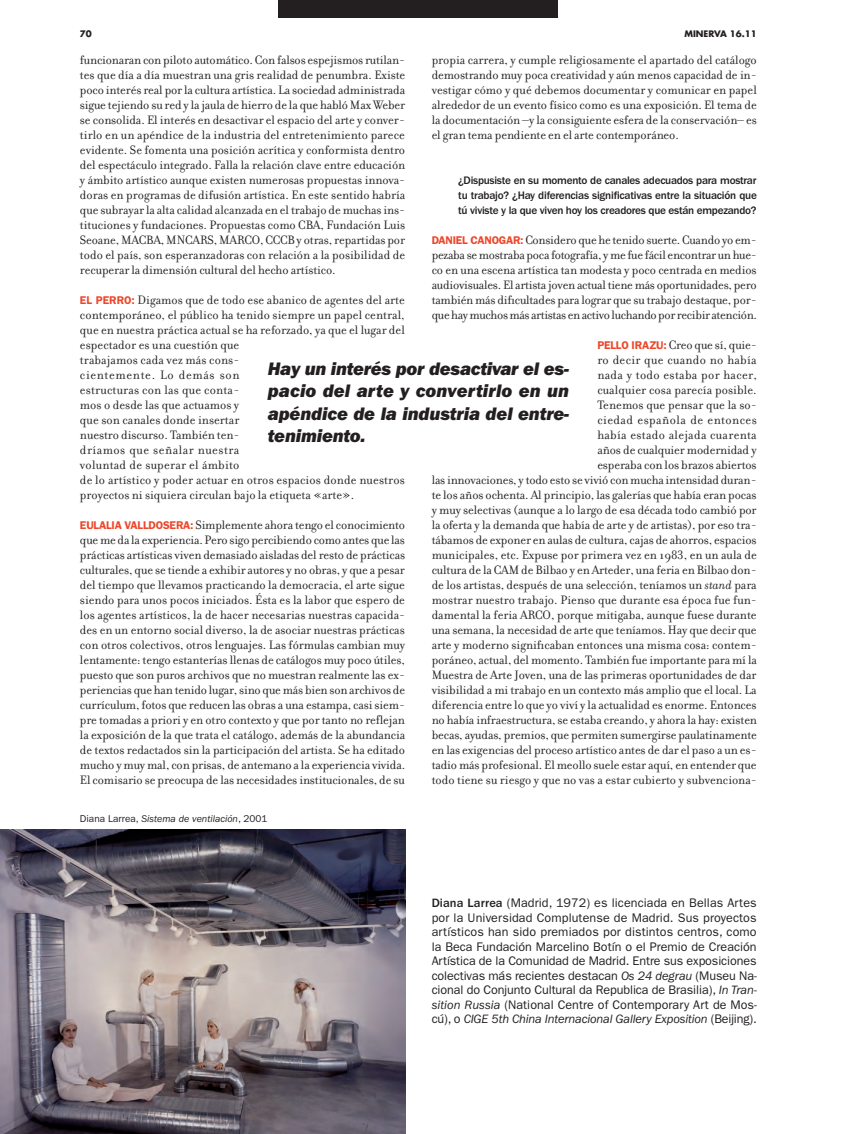
<style>
.page{position:relative;width:850px;height:1134px;background:#fff}
.page>*{position:absolute;margin:0;border:0;box-sizing:border-box;transform-origin:0 0}
.t1{font:18.75px/22.5px "ITC Franklin Gothic Std Hvy It";letter-spacing:-.01em;color:#231f20;text-align:justify}
.t2{font:13.12px/15px "Filosofia";letter-spacing:-.01em;color:#231f20;text-align:justify}
.t3{font:12.5px/14.5px "ITC Franklin Gothic Std";letter-spacing:.005em;color:#231f20;text-align:justify}
.t4{font:500 11.25px/15px "ITC Franklin Gothic Std";letter-spacing:-.025em;color:#231f20;text-align:justify}
.t5{font:italic 10px "ITC Franklin Gothic Std";color:#231f20}
.t6{font:700 8.75px "Futura";color:#231f20}
.s1{font-family:"ITC Franklin Gothic Std";font-weight:600;font-size:11.25px;color:#ed472b}
.s2{font-style:italic}
.s3{font-style:normal}
.s4{font-weight:500}
</style>
<div class="page">
<div style="left:278px;top:0;width:280px;height:18px;background:#231f20"></div>
<img style="left:0;top:829px;width:405px;height:305px">
<p class="t6" style="left:80px;top:28px;width:13px">70</p>
<p class="t6" style="left:685px;top:28px;width:74px">MINERVA 16.11</p>
<p class="t2" style="left:80px;top:53px;width:327px">funcionaran con piloto automático. Con falsos espejismos rutilan&shy;tes que día a día muestran una gris realidad de penumbra. Existe poco interés real por la cultura artística. La sociedad administrada sigue tejiendo su red y la jaula de hierro de la que habló Max Weber se consolida. El interés en desactivar el espacio del arte y conver&shy;tirlo en un apéndice de la industria del entretenimiento parece evidente. Se fomenta una posición acrítica y conformista dentro del espectáculo integrado. Falla la relación clave entre educación y ámbito artístico aunque existen numerosas propuestas innova&shy;doras en programas de difusión artística. En este sentido habría que subrayar la alta calidad alcanzada en el trabajo de muchas ins&shy;tituciones y fundaciones. Propuestas como CBA, Fundación Luis Seoane, MACBA, MNCARS, MARCO, CCCB y otras, repartidas por todo el país, son esperanzadoras con relación a la posibilidad de recuperar la dimensión cultural del hecho artístico.</p>
<p class="t2" style="left:80px;top:293px;width:326px;text-align:left"><span class="s1">EL PERRO:</span> Digamos que de todo ese abanico de agentes del arte contemporáneo, el público ha tenido siempre un papel central, que en nuestra práctica actual se ha reforzado, ya que el lugar del espectador es una cuestión que<br>trabajamos cada vez más cons-<br>cientemente. Lo demás son<br>estructuras con las que conta-<br>mos o desde las que actuamos y<br>que son canales donde insertar<br>nuestro discurso. También ten-<br>dríamos que señalar nuestra<br>voluntad de superar el ámbito<br>de lo artístico y poder actuar en otros espacios donde nuestros proyectos ni siquiera circulan bajo la etiqueta «arte».</p>
<p class="t2" style="left:80px;top:518px;width:327px"><span class="s1">EULALIA VALLDOSERA:</span> Simplemente ahora tengo el conocimiento que me da la experiencia. Pero sigo percibiendo como antes que las prácticas artísticas viven demasiado aisladas del resto de prácticas culturales, que se tiende a exhibir autores y no obras, y que a pesar del tiempo que llevamos practicando la democracia, el arte sigue siendo para unos pocos iniciados. Ésta es la labor que espero de los agentes artísticos, la de hacer necesarias nuestras capacida&shy;des en un entorno social diverso, la de asociar nuestras prácticas con otros colectivos, otros lenguajes. Las fórmulas cambian muy lentamente: tengo estanterías llenas de catálogos muy poco útiles, puesto que son puros archivos que no muestran realmente las ex&shy;periencias que han tenido lugar, sino que más bien son archivos de currículum, fotos que reducen las obras a una estampa, casi siem&shy;pre tomadas a priori y en otro contexto y que por tanto no reflejan la exposición de la que trata el catálogo, además de la abundancia de textos redactados sin la participación del artista. Se ha editado mucho y muy mal, con prisas, de antemano a la experiencia vivida.<br>El comisario se preocupa de las necesidades institucionales, de su</p>
<p class="t2" style="left:432px;top:53px;width:327px">propia carrera, y cumple religiosamente el apartado del catálogo demostrando muy poca creatividad y aún menos capacidad de in&shy;vestigar cómo y qué debemos documentar y comunicar en papel alrededor de un evento físico como es una exposición. El tema de la documentación –y la consiguiente esfera de la conservación– es el gran tema pendiente en el arte contemporáneo.</p>
<p class="t4" style="left:458px;top:173px;width:300px">¿Dispusiste en su momento de canales adecuados para mostrar tu trabajo? ¿Hay diferencias significativas entre la situación que tú viviste y la que viven hoy los creadores que están empezando?</p>
<p class="t2" style="left:432px;top:233px;width:327px"><span class="s1">DANIEL CANOGAR:</span> Considero que he tenido suerte. Cuando yo em&shy;pezaba se mostraba poca fotografía, y me fue fácil encontrar un hue&shy;co en una escena artística tan modesta y poco centrada en medios audiovisuales. El artista joven actual tiene más oportunidades, pero también más dificultades para lograr que su trabajo destaque, por&shy;que hay muchos más artistas en activo luchando por recibir atención.</p>
<p class="t2" style="left:432px;top:338px;width:327px;text-align:right"><span class="s1">PELLO IRAZU:</span> Creo que sí, quie-<br>ro decir que cuando no había<br>nada y todo estaba por hacer,<br>cualquier cosa parecía posible.<br>Tenemos que pensar que la so-<br>ciedad española de entonces<br>había estado alejada cuarenta<br>años de cualquier modernidad y<br>esperaba con los brazos abiertos<br>las innovaciones, y todo esto se vivió con mucha intensidad duran&shy;te los años ochenta. Al principio, las galerías que había eran pocas y muy selectivas (aunque a lo largo de esa década todo cambió por la oferta y la demanda que había de arte y de artistas), por eso tra&shy;tábamos de exponer en aulas de cultura, cajas de ahorros, espacios municipales, etc. Expuse por primera vez en 1983, en un aula de cultura de la CAM de Bilbao y en Arteder, una feria en Bilbao don&shy;de los artistas, después de una selección, teníamos un <span class="s2">stand</span> para mostrar nuestro trabajo. Pienso que durante esa época fue fun&shy;damental la feria ARCO, porque mitigaba, aunque fuese durante una semana, la necesidad de arte que teníamos. Hay que decir que arte y moderno significaban entonces una misma cosa: contem&shy;poráneo, actual, del momento. También fue importante para mí la Muestra de Arte Joven, una de las primeras oportunidades de dar visibilidad a mi trabajo en un contexto más amplio que el local. La diferencia entre lo que yo viví y la actualidad es enorme. Entonces no había infraestructura, se estaba creando, y ahora la hay: existen becas, ayudas, premios, que permiten sumergirse paulatinamente en las exigencias del proceso artístico antes de dar el paso a un es&shy;tadio más profesional. El meollo suele estar aquí, en entender que todo tiene su riesgo y que no vas a estar cubierto y subvenciona-</p>
<h1 class="t1" style="left:268px;top:357px;width:303px">Hay un interés por desactivar el es&shy;pacio del arte y convertirlo en un apéndice de la industria del entre&shy;tenimiento.</h1>
<p class="t5" style="left:80px;top:813px;width:189px"><span class="s3">Diana Larrea,</span> Sistema de ventilación<span class="s3">, 2001</span></p>
<p class="t3" style="left:432px;top:896px;width:327px"><span class="s4">Diana Larrea</span> (Madrid, 1972) es licenciada en Bellas Artes por la Universidad Complutense de Madrid. Sus proyectos artísticos han sido premiados por distintos centros, como la Beca Fundación Marcelino Botín o el Premio de Creación Artística de la Comunidad de Madrid. Entre sus exposiciones colectivas más recientes destacan <span class="s2">Os 24 degrau</span> (Museu Na&shy;cional do Conjunto Cultural da Republica de Brasilia), <span class="s2">In Tran&shy;sition Russia</span> (National Centre of Contemporary Art de Mos&shy;cú), o <span class="s2">CIGE 5th China Internacional Gallery Exposition</span> (Beijing).</p>
</div>
